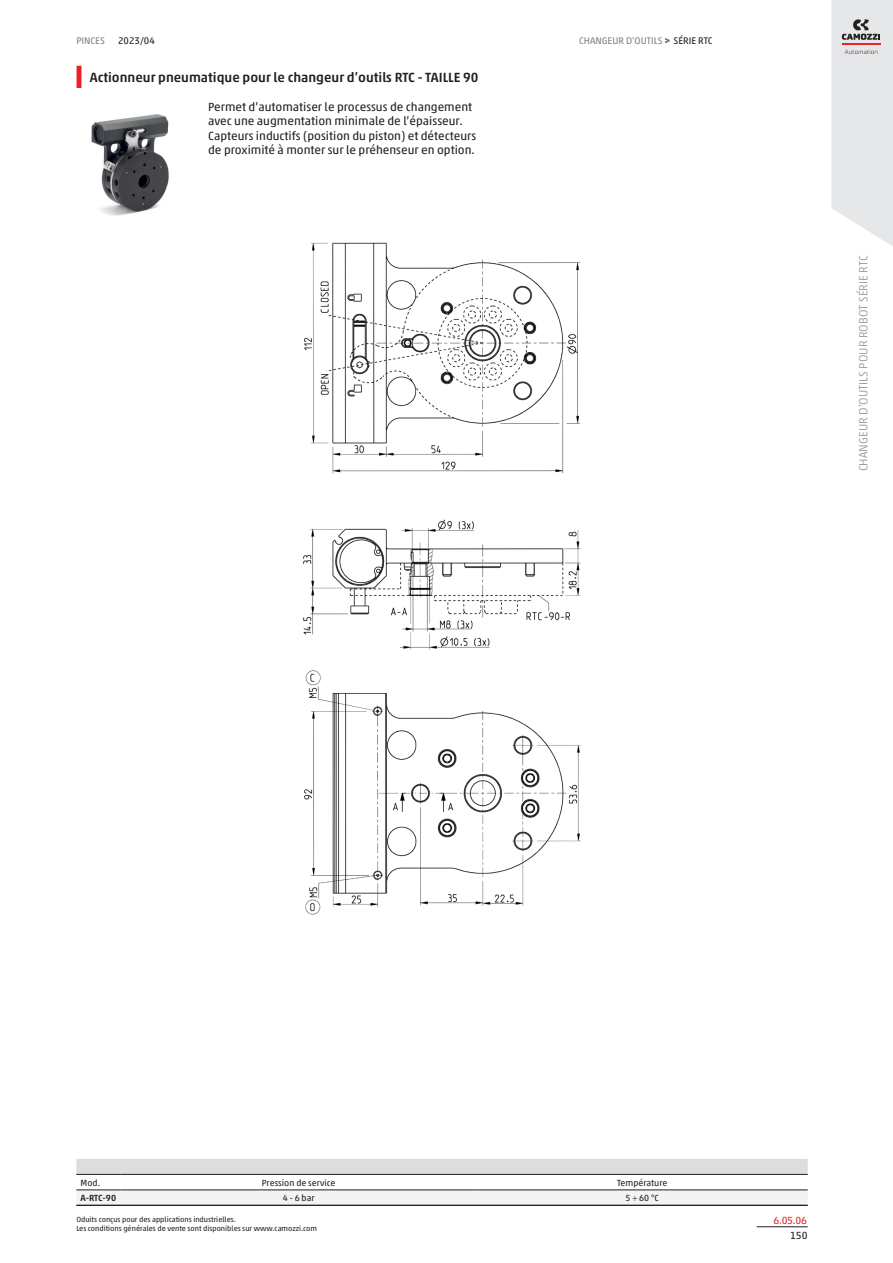
<style>
.page{position:relative;width:893px;height:1263px;background:#fff}
.page>*{position:absolute;margin:0;border:0;box-sizing:border-box;transform-origin:0 0}
.blockTitle_value{font:500 13.5px "Akko W1 G";color:#231f20}
.normal_value{font:12px/14.4px "Akko W1 G";color:#231f20}
.t1{font:300 12px "Akko W1 G";color:#939598}
.secR{font:10.5px "Akko W1 G";color:#e72621}
.sec4R{font:10.5px "Akko W1 G";color:#231f20}
.headTitleR{font:9.75px "Akko W1 G";color:#808285}
.footTitleR{font:9.75px "Akko W1 G";color:#231f20}
.footTitleR-2{font:9.75px "Akko W1 G";color:#808285}
.models_header{font:9px "Akko W1 G";color:#231f20}
.models_cell{font:9px "Akko W1 G";color:#231f20}
.models_row_header{font:500 9px "Akko W1 G";color:#231f20}
.models_model{font:9px "Akko W1 G";color:#231f20}
.footNotesR{font:7.5px/9px "Akko W1 G";color:#231f20}
.s1{font-size:9px}
.s2{color:#231f20}
</style>
<div class="page">
<hr style="left:757px;top:1226px;width:51px;height:1px;background:#231f20">
<svg style="left:831px;top:0;width:62px;height:246px;background:#e4e4e6"></svg>
<hr style="left:77px;top:66px;width:4px;height:22px;background:#ee1d23">
<div style="left:76px;top:1159px;width:732px;height:15px;background:#dcdddf"></div>
<svg style="left:76px;top:1190px;width:732px;height:15px"></svg>
<hr style="left:76px;top:1174px;width:45px;height:1px;background:#231f20">
<hr style="left:76px;top:1189px;width:45px;height:1px;background:#231f20">
<hr style="left:121px;top:1174px;width:356px;height:1px;background:#231f20">
<hr style="left:121px;top:1189px;width:356px;height:1px;background:#231f20">
<hr style="left:477px;top:1174px;width:331px;height:1px;background:#231f20">
<hr style="left:477px;top:1189px;width:331px;height:1px;background:#231f20">
<hr style="left:76px;top:1205px;width:732px;height:1px;background:#231f20">
<img style="left:303px;top:242px;width:278px;height:673px">
<img style="left:91px;top:114px;width:78px;height:102px">
<p class="footTitleR-2" style="left:76px;top:33px;width:30px">PINCES</p>
<p class="headTitleR" style="left:579px;top:33px;width:135px">CHANGEUR D’OUTILS <span class="s1">&gt;</span> <span class="s2">SÉRIE RTC</span></p>
<p class="footTitleR" style="left:118px;top:33px;width:38px">2023/04</p>
<p class="blockTitle_value" style="left:90px;top:68px;width:390px">Actionneur pneumatique pour le changeur d’outils RTC - TAILLE 90</p>
<p class="normal_value" style="left:208px;top:99px;width:270px">Permet d’automatiser le processus de changement avec une augmentation minimale de l’épaisseur.<br>Capteurs inductifs (position du piston) et détecteurs de proximité à monter sur le préhenseur en option.</p>
<p class="t1" style="left:855px;top:471px;width:218px;rotate:-90deg">CHANGEUR D’OUTILS POUR ROBOT SÉRIE RTC</p>
<p class="models_model" style="left:81px;top:1176px;width:21px">Mod.</p>
<p class="models_header" style="left:262px;top:1176px;width:75px">Pression de service</p>
<p class="models_header" style="left:617px;top:1176px;width:52px">Température</p>
<p class="models_row_header" style="left:81px;top:1191px;width:37px">A-RTC-90</p>
<p class="models_cell" style="left:283px;top:1191px;width:33px">4 - 6 bar</p>
<p class="models_cell" style="left:626px;top:1191px;width:35px">5 ÷ 60 °C</p>
<p class="footNotesR" style="left:76px;top:1214px;width:242px">Oduits conçus pour des applications industrielles.<br>Les conditions générales de vente sont disponibles sur www.camozzi.com</p>
<p class="secR" style="left:773px;top:1212px;width:35px">6.05.06</p>
<p class="sec4R" style="left:790px;top:1228px;width:19px">150</p>
</div>
